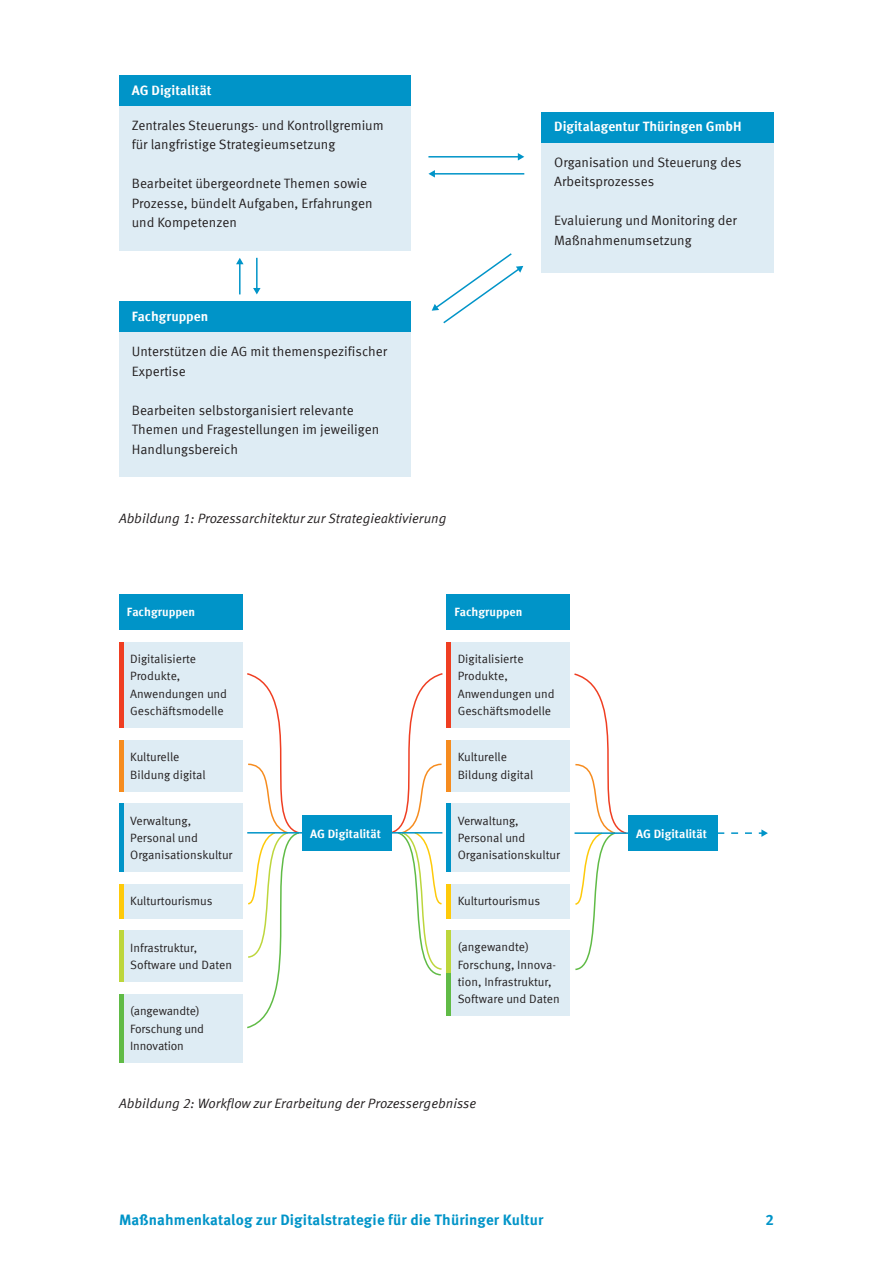
<style>
.page{position:relative;width:893px;height:1263px;background:#fff}
.page>*{position:absolute;margin:0;border:0;box-sizing:border-box;transform-origin:0 0}
.t1{font:700 15px "Meta Pro";letter-spacing:.01em;color:#0094c8}
.t2{font:13.5px/19.5px "Meta Offc Norm";color:#231f20}
.t3{font:13.5px "Meta Offc Pro Norm Ita";color:#231f20}
.t4{font:700 13.5px "Meta Offc";color:#fff}
.t5{font:12px/17.2px "Meta Offc Norm";color:#231f20}
.t6{font:700 12px "Meta Offc";color:#fff}
</style>
<div class="page">
<div style="left:119px;top:642px;width:124px;height:86px;background:#deecf4"></div>
<div style="left:446px;top:930px;width:124px;height:86px;background:#deecf4"></div>
<div style="left:119px;top:740px;width:124px;height:51px;background:#deecf4"></div>
<div style="left:119px;top:930px;width:124px;height:52px;background:#deecf4"></div>
<div style="left:119px;top:803px;width:124px;height:69px;background:#deecf4"></div>
<div style="left:119px;top:994px;width:124px;height:68px;background:#deecf4"></div>
<div style="left:119px;top:884px;width:124px;height:34px;background:#deecf4"></div>
<div style="left:446px;top:642px;width:124px;height:86px;background:#deecf4"></div>
<div style="left:446px;top:740px;width:124px;height:51px;background:#deecf4"></div>
<div style="left:446px;top:803px;width:124px;height:69px;background:#deecf4"></div>
<div style="left:446px;top:884px;width:124px;height:34px;background:#deecf4"></div>
<svg style="left:247px;top:673px;width:55px;height:356px"></svg>
<hr style="left:247px;top:832px;width:65px;height:1px;background:#0094c8">
<svg style="left:392px;top:673px;width:51px;height:303px"></svg>
<hr style="left:377px;top:832px;width:65px;height:1px;background:#0094c8">
<svg style="left:574px;top:673px;width:51px;height:298px"></svg>
<hr style="left:574px;top:832px;width:66px;height:2px;background:#0094c8">
<svg style="left:718px;top:829px;width:50px;height:8px"></svg>
<div style="left:302px;top:815px;width:90px;height:36px;background:#0094c8"></div>
<div style="left:119px;top:594px;width:124px;height:36px;background:#0094c8"></div>
<div style="left:447px;top:594px;width:123px;height:36px;background:#0094c8"></div>
<div style="left:628px;top:815px;width:90px;height:36px;background:#0094c8"></div>
<hr style="left:119px;top:642px;width:4px;height:86px;background:#ef3e22">
<hr style="left:119px;top:740px;width:4px;height:51px;background:#f68c1f">
<hr style="left:119px;top:930px;width:4px;height:52px;background:#bdd63c">
<div style="left:446px;top:930px;width:5px;height:43px;background:#bdd63c"></div>
<div style="left:446px;top:973px;width:5px;height:43px;background:#60bb46"></div>
<hr style="left:119px;top:884px;width:4px;height:34px;background:#feca0a">
<hr style="left:119px;top:803px;width:4px;height:69px;background:#0094c8">
<div style="left:446px;top:740px;width:5px;height:51px;background:#f68c1f"></div>
<div style="left:446px;top:884px;width:5px;height:34px;background:#feca0a"></div>
<div style="left:446px;top:803px;width:5px;height:69px;background:#0094c8"></div>
<hr style="left:119px;top:994px;width:4px;height:68px;background:#60bb46">
<div style="left:446px;top:642px;width:5px;height:86px;background:#ef3e22"></div>
<div style="left:119px;top:106px;width:291px;height:144px;background:#deecf4"></div>
<div style="left:119px;top:75px;width:291px;height:31px;background:#0094c8"></div>
<div style="left:541px;top:143px;width:233px;height:130px;background:#deecf4"></div>
<div style="left:541px;top:112px;width:233px;height:30px;background:#0094c8"></div>
<div style="left:119px;top:332px;width:291px;height:145px;background:#deecf4"></div>
<div style="left:119px;top:301px;width:291px;height:31px;background:#0094c8"></div>
<hr style="left:428px;top:156px;width:91px;height:2px;background:#0094c8">
<svg style="left:518px;top:153px;width:6px;height:8px"></svg>
<hr style="left:434px;top:173px;width:90px;height:2px;background:#0094c8">
<svg style="left:428px;top:170px;width:7px;height:8px"></svg>
<hr style="left:256px;top:258px;width:2px;height:31px;background:#0094c8">
<svg style="left:253px;top:288px;width:8px;height:6px"></svg>
<hr style="left:239px;top:263px;width:2px;height:31px;background:#0094c8">
<svg style="left:236px;top:258px;width:8px;height:6px"></svg>
<svg style="left:432px;top:253px;width:91px;height:71px"></svg>
<p class="t4" style="left:132px;top:82px;width:81px">AG Digitalität</p>
<p class="t2" style="left:132px;top:116px;width:253px">Zentrales Steuerungs- und Kontrollgremium für langfristige Strategieumsetzung</p>
<p class="t2" style="left:132px;top:174px;width:242px">Bearbeitet übergeordnete Themen sowie<br>Prozesse, bündelt Aufgaben, Erfahrungen und Kompetenzen</p>
<p class="t4" style="left:132px;top:308px;width:78px">Fachgruppen</p>
<p class="t2" style="left:132px;top:342px;width:257px">Unterstützen die AG mit themenspezifischer<br>Expertise</p>
<p class="t2" style="left:132px;top:401px;width:249px">Bearbeiten selbstorganisiert relevante<br>Themen und Fragestellungen im jeweiligen<br>Handlungsbereich</p>
<p class="t3" style="left:119px;top:508px;width:329px">Abbildung 1: Prozessarchitektur zur Strategieaktivierung</p>
<p class="t6" style="left:127px;top:605px;width:70px">Fachgruppen</p>
<p class="t6" style="left:454px;top:605px;width:70px">Fachgruppen</p>
<p class="t4" style="left:554px;top:119px;width:189px">Digitalagentur Thüringen GmbH</p>
<p class="t2" style="left:554px;top:153px;width:189px">Organisation und Steuerung des<br>Arbeitsprozesses</p>
<p class="t2" style="left:554px;top:211px;width:184px">Evaluierung und Monitoring der<br>Maßnahmenumsetzung</p>
<p class="t5" style="left:130px;top:651px;width:98px">Digitalisierte<br>Produkte,<br>Anwendungen und<br>Geschäftsmodelle</p>
<p class="t5" style="left:130px;top:749px;width:77px">Kulturelle<br>Bildung digital</p>
<p class="t5" style="left:130px;top:812px;width:104px">Verwaltung,<br>Personal und<br>Organisationskultur</p>
<p class="t5" style="left:130px;top:893px;width:84px">Kulturtourismus</p>
<p class="t5" style="left:130px;top:939px;width:103px">Infrastruktur,<br>Software und Daten</p>
<p class="t5" style="left:130px;top:1003px;width:75px">(angewandte)<br>Forschung und<br>Innovation</p>
<p class="t6" style="left:310px;top:826px;width:72px">AG Digitalität</p>
<p class="t5" style="left:458px;top:651px;width:98px">Digitalisierte<br>Produkte,<br>Anwendungen und<br>Geschäftsmodelle</p>
<p class="t5" style="left:458px;top:749px;width:77px">Kulturelle<br>Bildung digital</p>
<p class="t5" style="left:458px;top:812px;width:104px">Verwaltung,<br>Personal und<br>Organisationskultur</p>
<p class="t5" style="left:458px;top:893px;width:84px">Kulturtourismus</p>
<p class="t5" style="left:458px;top:939px;width:104px">(angewandte)<br>Forschung, Innova&shy;tion, Infrastruktur,<br>Software und Daten</p>
<p class="t3" style="left:119px;top:1093px;width:359px">Abbildung 2: Workflow zur Erarbeitung der Prozessergebnisse</p>
<p class="t6" style="left:636px;top:826px;width:72px">AG Digitalität</p>
<p class="t1" style="left:119px;top:1208px;width:426px">Maßnahmenkatalog zur Digitalstrategie für die Thüringer Kultur</p>
<p class="t1" style="left:765px;top:1208px;width:10px">2</p>
</div>
